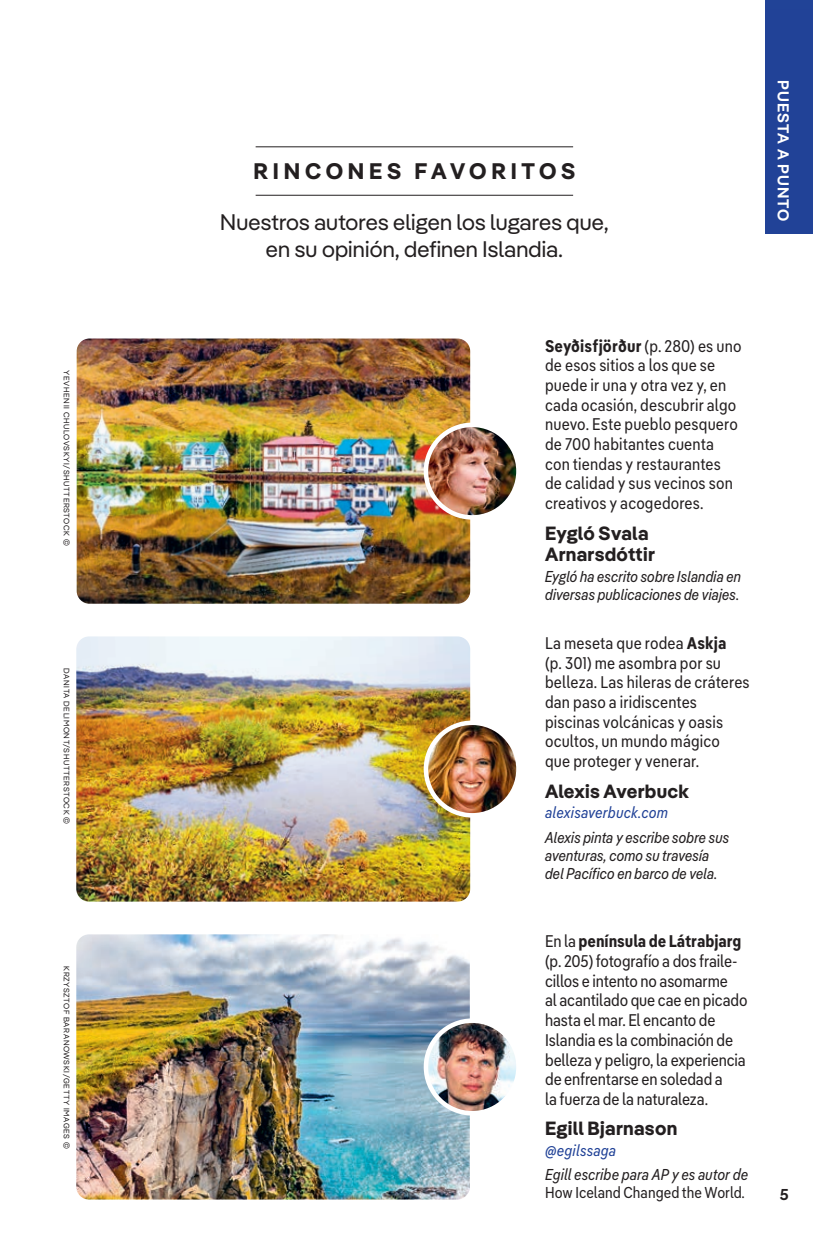
<style>
.page{position:relative;width:813px;height:1244px;background:#fff}
.page>*{position:absolute;margin:0;border:0;box-sizing:border-box;transform-origin:0 0}
.Intro{font:22.5px/27px "Pangea";letter-spacing:.01em;color:#231f20;text-align:center}
.Strap{font:700 22.5px "Pangea";letter-spacing:.205em;color:#231f20}
.Header_-_H3_Centred{font:700 19.12px/21.2px "Pangea";letter-spacing:.01em;color:#231f20}
.Sans_Text_-_Centred{font:700 19.12px "Pangea";letter-spacing:.015em;color:#231f20}
.Sans_Text_-_Centred-2{font:16.88px/19.8px "Pangea Text Cond Regular LP";letter-spacing:.005em;color:#231f20}
.Header_-_H3_Centred-2{font:15.75px/18px "Pangea Cond Regular Italic LP";letter-spacing:.02em;color:#231f20}
.Sans_Text_-_Centred-3{font:15.75px/18px "Pangea Text Cond Regular Italic LP";color:#231f20}
.Sans_Text_-_Centred-4{font:15.75px "Pangea Text Cond Regular Italic LP";letter-spacing:.01em;color:#214297}
.t1{font:600 15.75px "Pangea";letter-spacing:.065em;color:#fff}
.t2{font:600 15.75px "Pangea";color:#231f20}
.Front_-_Credit_Grey{font:7.88px "Pangea";letter-spacing:.08em;color:#231f20}
.s1{font-family:"Pangea Text Cond Bold LP"}
.s2{font-family:"Pangea Text Cond Regular LP"}
</style>
<div class="page">
<img style="left:76px;top:934px;width:394px;height:265px">
<img style="left:76px;top:636px;width:394px;height:265px">
<img style="left:77px;top:338px;width:393px;height:265px">
<div style="left:765px;top:0;width:48px;height:233px;background:#214397"></div>
<div style="left:765px;top:9px;width:48px;height:225px;background:#214297"></div>
<hr style="left:256px;top:146px;width:317px;height:1px;background:#231f20">
<hr style="left:256px;top:195px;width:317px;height:1px;background:#231f20">
<img style="left:426px;top:425px;width:92px;height:92px;border-radius:46px">
<div style="left:424px;top:422px;width:97px;height:97px;border:4px solid #fff;border-radius:50%"></div>
<img style="left:426px;top:722px;width:92px;height:93px;border-radius:46px">
<div style="left:424px;top:720px;width:97px;height:97px;border:4px solid #fff;border-radius:50%"></div>
<img style="left:426px;top:1020px;width:92px;height:93px;border-radius:46px">
<div style="left:424px;top:1018px;width:97px;height:97px;border:4px solid #fff;border-radius:50%"></div>
<p class="Front_-_Credit_Grey" style="left:72px;top:370px;width:177px;rotate:90deg">YEVHENII CHULOVSKYI/SHUTTERSTOCK ©</p>
<p class="Front_-_Credit_Grey" style="left:72px;top:668px;width:157px;rotate:90deg">DANITA DELIMONT/SHUTTERSTOCK ©</p>
<p class="Front_-_Credit_Grey" style="left:72px;top:966px;width:184px;rotate:90deg">KRZYSZTOF BARANOWSKI/GETTY IMAGES ©</p>
<p class="Strap" style="left:253px;top:154px;width:323px">RINCONES FAVORITOS</p>
<p class="Intro" style="left:220px;top:207px;width:390px">Nuestros autores eligen los lugares que, en su opinión, definen Islandia.</p>
<p class="t1" style="left:795px;top:80px;width:143px;rotate:90deg">PUESTA A PUNTO</p>
<p class="Sans_Text_-_Centred-2" style="left:545px;top:334px;width:198px"><span class="s1">Seyðisfjörður</span> (p. 280) es uno de esos sitios a los que se puede ir una y otra vez y, en cada ocasión, descubrir algo nuevo. Este pueblo pesquero de 700 habitantes cuenta con tiendas y restaurantes de calidad y sus vecinos son creativos y acogedores.</p>
<p class="Header_-_H3_Centred" style="left:545px;top:521px;width:111px">Eygló Svala<br>Arnarsdóttir</p>
<p class="Header_-_H3_Centred-2" style="left:545px;top:566px;width:197px">Eygló ha escrito sobre Islandia en diversas publicaciones de viajes.</p>
<p class="Sans_Text_-_Centred-2" style="left:545px;top:631px;width:206px">La meseta que rodea <span class="s1">Askja<br></span>(p. 301) me asombra por su belleza. Las hileras de cráteres dan paso a iridiscentes piscinas volcánicas y oasis ocultos, un mundo mágico<br>que proteger y venerar.</p>
<p class="Header_-_H3_Centred" style="left:545px;top:779px;width:145px">Alexis Averbuck</p>
<p class="Sans_Text_-_Centred-4" style="left:545px;top:800px;width:124px">alexisaverbuck.com</p>
<p class="Header_-_H3_Centred-2" style="left:545px;top:827px;width:185px">Alexis pinta y escribe sobre sus aventuras, como su travesía del Pacífico en barco de vela.</p>
<p class="Sans_Text_-_Centred-2" style="left:545px;top:930px;width:204px">En la <span class="s1">península de Látrabjarg </span>(p. 205) fotografío a dos fraile&shy;cillos e intento no asomarme<br>al acantilado que cae en picado hasta el mar. El encanto de<br>Islandia es la combinación de belleza y peligro, la experiencia de enfrentarse en soledad a<br>la fuerza de la naturaleza.</p>
<p class="Sans_Text_-_Centred" style="left:545px;top:1114px;width:134px">Egill Bjarnason</p>
<p class="Sans_Text_-_Centred-4" style="left:545px;top:1138px;width:73px">@egilssaga</p>
<p class="Sans_Text_-_Centred-3" style="left:545px;top:1163px;width:205px">Egill escribe para AP y es autor de<br><span class="s2">How Iceland Changed the World</span>.</p>
<p class="t2" style="left:780px;top:1182px;width:10px">5</p>
</div>
